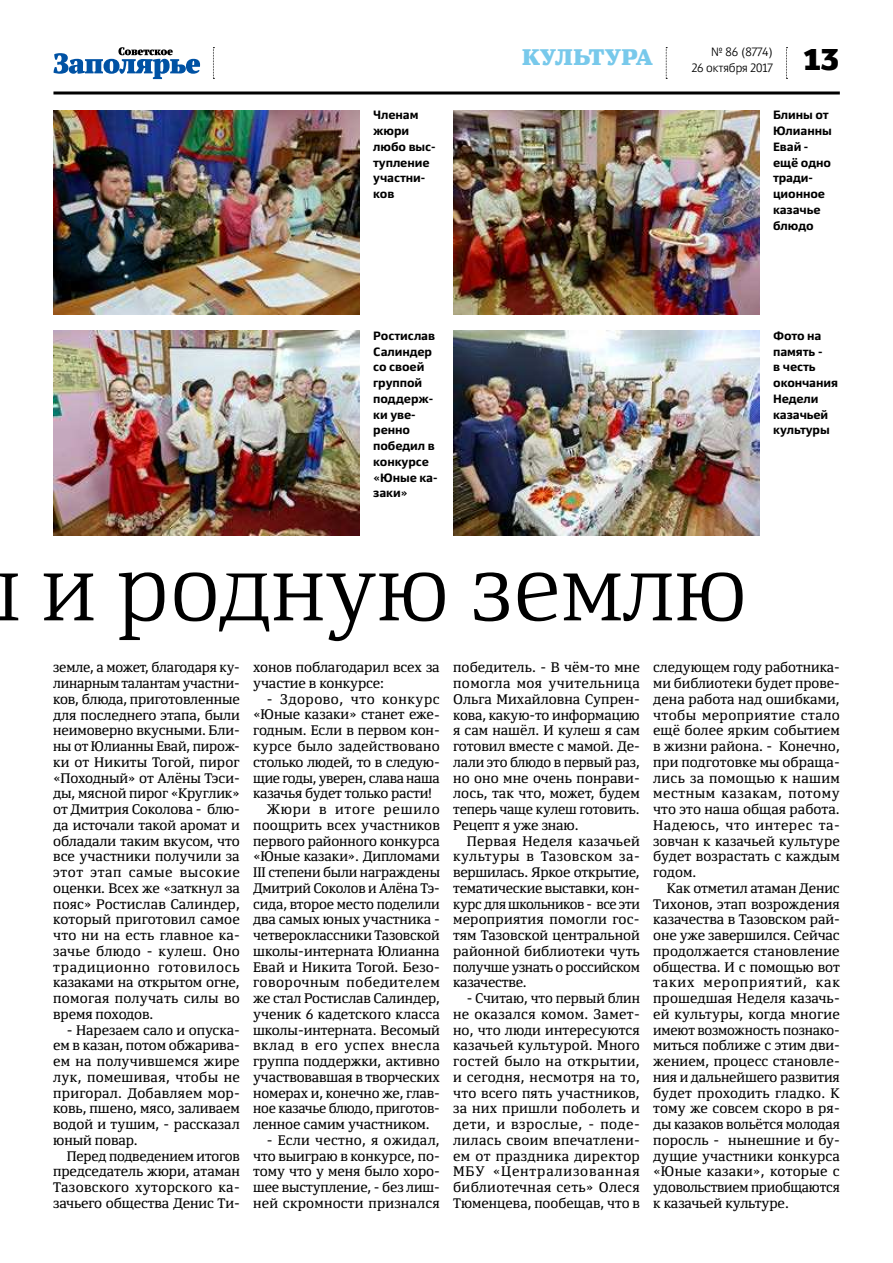
<style>
.page{position:relative;width:893px;height:1263px;background:#fff}
.page>*{position:absolute;margin:0;border:0;box-sizing:border-box;transform-origin:0 0}
.t1{font:300 90px "Yefimov Serif";letter-spacing:-.005em;color:#000}
.t2{font:900 30px "Yefimov Sans";color:#000}
.t3{font:900 22.5px "Yefimov Serif";letter-spacing:-.015em;color:#78c9eb}
.t4{font:13.8px/15.8px "Yefimov Serif";letter-spacing:-.005em;color:#000;text-align:justify}
.t5{font:13.8px "Yefimov Serif";letter-spacing:.04em;color:#000}
.t6{font:13.8px "Yefimov Serif";letter-spacing:.015em;color:#000}
.t7{font:13.8px "Yefimov Serif";letter-spacing:.055em;color:#000}
.t8{font:700 12px/15.8px "Yefimov Sans";letter-spacing:-.005em;color:#000}
.t9{font:300 12px "Yefimov Sans";letter-spacing:-.005em;color:#000}
</style>
<div class="page">
<svg style="left:786px;top:47px;width:1px;height:32px"></svg>
<svg style="left:213px;top:47px;width:1px;height:32px"></svg>
<svg style="left:666px;top:47px;width:1px;height:32px"></svg>
<hr style="left:53px;top:91px;width:787px;height:3px;background:#000">
<svg style="left:53px;top:47px;width:147px;height:32px"></svg>
<img style="left:53px;top:110px;width:307px;height:205px">
<img style="left:453px;top:331px;width:307px;height:204px">
<img style="left:53px;top:331px;width:307px;height:204px">
<img style="left:453px;top:110px;width:307px;height:205px">
<p class="t8" style="left:373px;top:107px;width:64px">Членам жюри любо выс&shy;тупление участни&shy;ков</p>
<p class="t8" style="left:373px;top:328px;width:66px">Ростислав<br>Салиндер со своей группой поддерж&shy;ки уве&shy;ренно победил в конкурсе «Юные ка&shy;заки»</p>
<h3 class="t3" style="left:522px;top:47px;width:133px">КУЛЬТУРА</h3>
<p class="t9" style="left:711px;top:46px;width:64px">№ 86 (8774)</p>
<p class="t9" style="left:692px;top:62px;width:83px">26 октября 2017</p>
<h2 class="t2" style="left:803px;top:47px;width:39px">13</h2>
<p class="t8" style="left:773px;top:107px;width:60px">Блины от<br>Юлианны<br>Евай - ещё одно тради&shy;ционное казачье блюдо</p>
<p class="t8" style="left:773px;top:328px;width:66px">Фото на память -<br>в честь окончания<br>Недели казачьей культуры</p>
<h1 class="t1" style="left:41px;top:551px;width:708px">и родную землю</h1>
<p class="t4" style="left:53px;top:661px;width:188px">земле, а может, благодаря ку&shy;линарным талантам участни&shy;ков, блюда, приготовленные для последнего этапа, были неимоверно вкусными. Бли&shy;ны от Юлианны Евай, пирож&shy;ки от Никиты Тогой, пирог «Походный» от Алёны Тэси&shy;ды, мясной пирог «Круглик» от Дмитрия Соколова - блю&shy;да источали такой аромат и обладали таким вкусом, что все участники получили за этот этап самые высокие оценки. Всех же «заткнул за пояс» Ростислав Салиндер, который приготовил самое что ни на есть главное ка&shy;зачье блюдо - кулеш. Оно традиционно готовилось казаками на открытом огне, помогая получать силы во время походов.</p>
<p class="t4" style="left:53px;top:1023px;width:188px;text-indent:14px">- Нарезаем сало и опуска&shy;ем в казан, потом обжарива&shy;ем на получившемся жире лук, помешивая, чтобы не пригорал. Добавляем мор&shy;ковь, пшено, мясо, заливаем водой и тушим, - рассказал юный повар.</p>
<p class="t4" style="left:53px;top:1149px;width:188px;text-indent:14px">Перед подведением итогов председатель жюри, атаман Тазовского хуторского ка&shy;зачьего общества Денис Ти-</p>
<p class="t4" style="left:653px;top:661px;width:188px">следующем году работника&shy;ми библиотеки будет прове&shy;дена работа над ошибками, чтобы мероприятие стало ещё более ярким событием в жизни района. - Конечно, при подготовке мы обраща&shy;лись за помощью к нашим местным казакам, потому что это наша общая работа.<br>Надеюсь, что интерес та&shy;зовчан к казачьей культуре будет возрастать с каждым годом.</p>
<p class="t4" style="left:653px;top:881px;width:188px;text-indent:14px">Как отметил атаман Денис Тихонов, этап возрождения казачества в Тазовском рай&shy;оне уже завершился. Сейчас продолжается становление общества. И с помощью вот таких мероприятий, как прошедшая Неделя казачь&shy;ей культуры, когда многие имеют возможность познако&shy;миться поближе с этим дви&shy;жением, процесс становле&shy;ния и дальнейшего развития будет проходить гладко. К тому же совсем скоро в ря&shy;ды казаков вольётся молодая поросль - нынешние и бу&shy;дущие участники конкурса «Юные казаки», которые с удовольствием приобщаются к казачьей культуре.</p>
<p class="t4" style="left:253px;top:661px;width:188px">хонов поблагодарил всех за участие в конкурсе:</p>
<p class="t5" style="left:267px;top:693px;width:174px">- Здорово, что конкурс</p>
<p class="t4" style="left:253px;top:708px;width:188px">«Юные казаки» станет еже-</p>
<p class="t4" style="left:253px;top:724px;width:188px">годным. Если в первом кон-</p>
<p class="t6" style="left:253px;top:740px;width:188px">курсе было задействовано</p>
<p class="t4" style="left:253px;top:755px;width:188px">столько людей, то в следую-</p>
<p class="t4" style="left:253px;top:771px;width:188px">щие годы, уверен, слава наша</p>
<p class="t4" style="left:253px;top:787px;width:180px">казачья будет только расти!</p>
<p class="t7" style="left:267px;top:803px;width:174px">Жюри в итоге решило</p>
<p class="t6" style="left:253px;top:819px;width:188px">поощрить всех участников</p>
<p class="t4" style="left:253px;top:834px;width:188px">первого районного конкурса</p>
<p class="t4" style="left:253px;top:850px;width:188px">«Юные казаки». Дипломами</p>
<p class="t4" style="left:253px;top:865px;width:188px">III степени были награждены</p>
<p class="t4" style="left:253px;top:881px;width:188px">Дмитрий Соколов и Алёна Тэ-</p>
<p class="t4" style="left:253px;top:897px;width:188px">сида, второе место поделили</p>
<p class="t4" style="left:253px;top:913px;width:188px">два самых юных участника -</p>
<p class="t4" style="left:253px;top:928px;width:188px">четвероклассники Тазовской</p>
<p class="t4" style="left:253px;top:944px;width:188px">школы-интерната Юлианна</p>
<p class="t4" style="left:253px;top:960px;width:188px">Евай и Никита Тогой. Безо-</p>
<p class="t5" style="left:253px;top:976px;width:188px">говорочным победителем</p>
<p class="t4" style="left:253px;top:991px;width:188px">же стал Ростислав Салиндер,</p>
<p class="t4" style="left:253px;top:1007px;width:188px">ученик 6 кадетского класса</p>
<p class="t4" style="left:253px;top:1023px;width:188px">школы-интерната. Весомый</p>
<p class="t5" style="left:253px;top:1039px;width:188px">вклад в его успех внесла</p>
<p class="t4" style="left:253px;top:1054px;width:188px">группа поддержки, активно</p>
<p class="t4" style="left:253px;top:1070px;width:188px">участвовавшая в творческих</p>
<p class="t4" style="left:253px;top:1086px;width:188px">номерах и, конечно же, глав-</p>
<p class="t4" style="left:253px;top:1102px;width:188px">ное казачье блюдо, приготов-</p>
<p class="t4" style="left:253px;top:1117px;width:178px">ленное самим участником.</p>
<p class="t4" style="left:253px;top:1133px;width:188px;text-indent:14px">- Если честно, я ожидал, что выиграю в конкурсе, по&shy;тому что у меня было хоро&shy;шее выступление, - без лиш&shy;ней скромности признался</p>
<p class="t4" style="left:453px;top:661px;width:188px">победитель. - В чём-то мне помогла моя учительница Ольга Михайловна Супрен&shy;кова, какую-то информацию я сам нашёл. И кулеш я сам готовил вместе с мамой. Де&shy;лали это блюдо в первый раз, но оно мне очень понрави&shy;лось, так что, может, будем теперь чаще кулеш готовить.<br>Рецепт я уже знаю.</p>
<p class="t4" style="left:453px;top:834px;width:188px;text-indent:14px">Первая Неделя казачьей культуры в Тазовском за&shy;вершилась. Яркое открытие, тематические выставки, кон&shy;курс для школьников - все эти мероприятия помогли гос&shy;тям Тазовской центральной районной библиотеки чуть получше узнать о российском казачестве.</p>
<p class="t4" style="left:453px;top:991px;width:188px;text-indent:14px">- Считаю, что первый блин не оказался комом. Замет&shy;но, что люди интересуются казачьей культурой. Много гостей было на открытии, и сегодня, несмотря на то, что всего пять участников, за них пришли поболеть и дети, и взрослые, - поде&shy;лилась своим впечатлени&shy;ем от праздника директор МБУ «Централизованная библиотечная сеть» Олеся Тюменцева, пообещав, что в</p>
</div>
